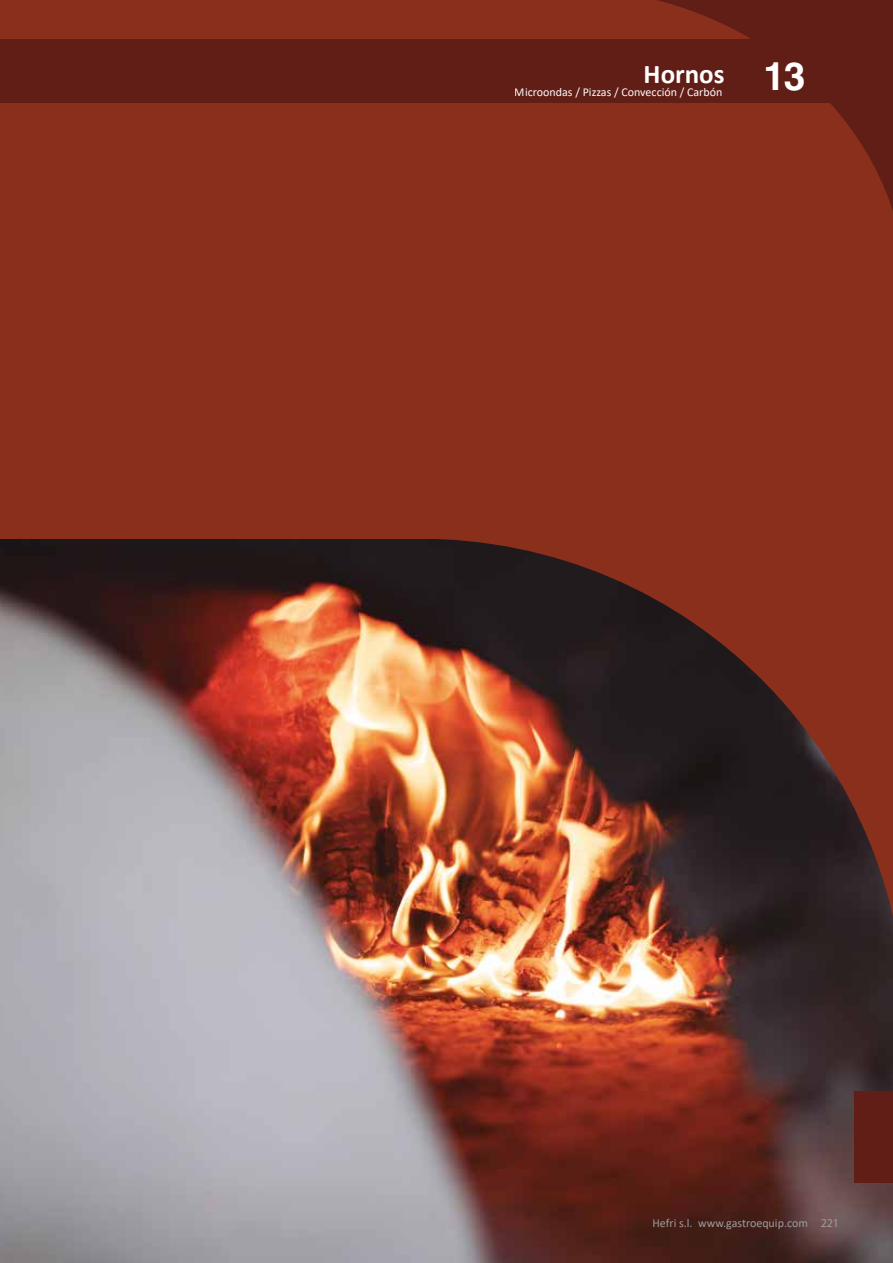
<style>
.page{position:relative;width:893px;height:1263px;background:#fff}
.page>*{position:absolute;margin:0;border:0;box-sizing:border-box;transform-origin:0 0}
.t1{font:700 39px "Helvetica LT Std";color:#fff}
.t2{font:700 27px "Calibri";color:#fff}
.t3{font:12px "Calibri";color:#fff}
.t4{font:12px "Calibri";color:#9d9d9c}
.t5{font:12px "Myriad Pro";color:#9d9d9c}
</style>
<div class="page">
<div style="left:0;top:0;width:893px;height:540px;background:#8b2f1d"></div>
<img style="left:0;top:540px;width:893px;height:723px">
<img style="left:418px;top:539px;width:475px;height:495px">
<svg style="left:555px;top:0;width:338px;height:211px"></svg>
<div style="left:0;top:40px;width:893px;height:63px;background:#611e16"></div>
<div style="left:855px;top:1091px;width:38px;height:92px;background:#611e16"></div>
<h2 class="t2" style="left:644px;top:55px;width:82px">Hornos</h2>
<p class="t3" style="left:515px;top:84px;width:209px">Microondas / Pizzas / Convección / Carbón</p>
<h1 class="t1" style="left:763px;top:52px;width:44px">13</h1>
<p class="t4" style="left:652px;top:1215px;width:157px">Hefri s.l. www.gastroequip.com</p>
<p class="t5" style="left:821px;top:1216px;width:20px">221</p>
</div>
